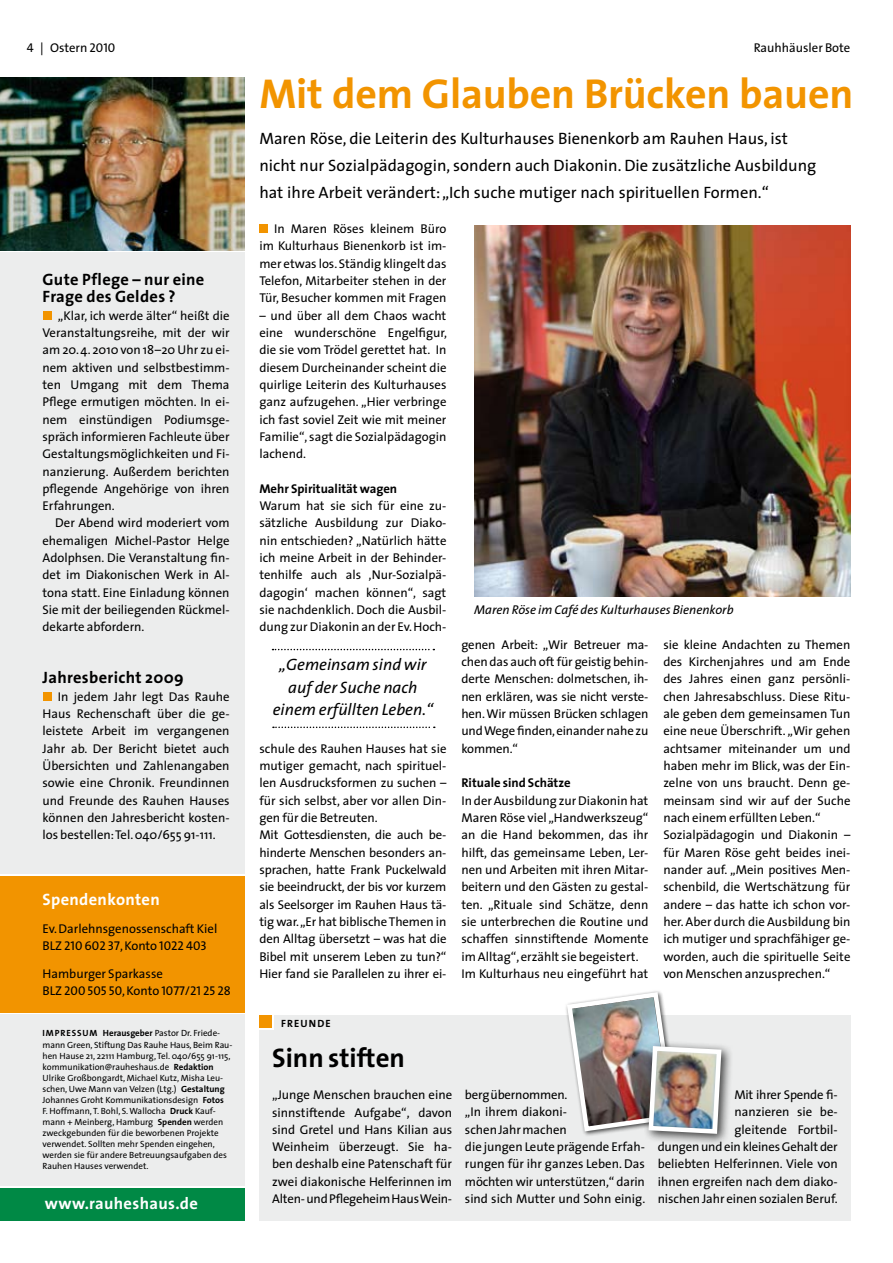
<style>
.page{position:relative;width:893px;height:1263px;background:#fff}
.page>*{position:absolute;margin:0;border:0;box-sizing:border-box;transform-origin:0 0}
.t1{font:700 42px "The Sans";letter-spacing:-.005em;color:#f29400}
.t2{font:700 27px "The Sans";color:#000}
.t3{font:16.5px/27px "The Sans";color:#000}
.t4{font:italic 16.5px/22.5px "The Sans";color:#000;text-align:center}
.t5{font:700 16.5px/17.2px "The Sans";letter-spacing:.02em;color:#000}
.t6{font:700 16.5px "The Sans";letter-spacing:.02em;color:#fff}
.t7{font:12.75px/17.2px "The Sans";color:#000;text-align:justify}
.t8{font:12.75px "The Sans Caps";color:#000}
.t9{font:700 12.75px "The Sans";color:#000}
.t10{font:italic 12.75px "The Sans";color:#000}
.t11{font:700 10.5px "The Sans";letter-spacing:.105em;color:#000}
.t12{font:9px/11.1px "The Sans";color:#000}
.s1{font-family:"The Sans Caps"}
.s2{font-family:"The Sans"}
.s3{font-weight:700}
</style>
<div class="page">
<div style="left:259px;top:1015px;width:591px;height:205px;background:#eceded"></div>
<svg style="left:259px;top:1015px;width:15px;height:14px"></svg>
<div style="left:259px;top:1015px;width:13px;height:12px;background:#f29400"></div>
<div style="left:0;top:1015px;width:244px;height:171px;background:#eceded"></div>
<div style="left:0;top:252px;width:244px;height:622px;background:#eceded"></div>
<div style="left:0;top:876px;width:244px;height:136px;background:#f29400"></div>
<div style="left:43px;top:311px;width:9px;height:9px;background:#f29400"></div>
<div style="left:0;top:1188px;width:244px;height:32px;background:#008945"></div>
<div style="left:642px;top:1039px;width:91px;height:106px;background:#000;opacity:.75"></div>
<img style="left:566px;top:991px;width:158px;height:145px">
<div style="left:259px;top:225px;width:9px;height:8px;background:#f29400"></div>
<img style="left:474px;top:225px;width:376px;height:372px">
<img style="left:0;top:77px;width:244px;height:173px">
<div style="left:43px;top:692px;width:9px;height:9px;background:#f29400"></div>
<svg style="left:273px;top:649px;width:161px;height:1px"></svg>
<svg style="left:273px;top:726px;width:162px;height:2px"></svg>
<p class="t7" style="left:27px;top:39px;width:90px"><span class="s1">4</span> | Ostern <span class="s1">2010</span></p>
<p class="t7" style="left:754px;top:39px;width:98px">Rauhhäusler Bote</p>
<h1 class="t1" style="left:259px;top:58px;width:595px">Mit dem Glauben Brücken bauen</h1>
<p class="t5" style="left:43px;top:270px;width:163px">Gute Pflege – nur eine<br>Frage des Geldes ?</p>
<p class="t7" style="left:43px;top:306px;width:189px;text-indent:15px">„Klar, ich werde älter“ heißt die Veranstaltungsreihe, mit der wir am 20. 4. 2010 von 18–20 Uhr zu ei&shy;nem aktiven und selbstbestimm&shy;ten Umgang mit dem Thema Pflege ermutigen möchten. In ei&shy;nem einstündigen Podiumsge&shy;spräch informieren Fachleute über Gestaltungsmöglichkeiten und Fi&shy;nanzierung. Außerdem berichten pflegende Angehörige von ihren Erfahrungen.</p>
<p class="t7" style="left:43px;top:514px;width:189px;text-indent:13px">Der Abend wird moderiert vom ehemaligen Michel-Pastor Helge Adolphsen. Die Veranstaltung fin&shy;det im Diakonischen Werk in Al&shy;tona statt. Eine Einladung können Sie mit der beiliegenden Rückmel&shy;dekarte abfordern.</p>
<p class="t5" style="left:43px;top:669px;width:143px">Jahresbericht 2009</p>
<p class="t7" style="left:43px;top:687px;width:189px;text-indent:15px">In jedem Jahr legt Das Rauhe Haus Rechenschaft über die ge&shy;leistete Arbeit im vergangenen Jahr ab. Der Bericht bietet auch Übersichten und Zahlenangaben sowie eine Chronik. Freundinnen und Freunde des Rauhen Hauses können den Jahresbericht kosten&shy;los bestellen: Tel. 040/655 91-111.</p>
<p class="t6" style="left:43px;top:885px;width:119px">Spendenkonten</p>
<p class="t7" style="left:43px;top:919px;width:176px">Ev. Darlehnsgenossenschaft Kiel</p>
<p class="t8" style="left:43px;top:935px;width:166px"><span class="s2">BLZ</span> 210 602 37<span class="s2">, Konto</span> 1022 403</p>
<p class="t7" style="left:43px;top:965px;width:122px">Hamburger Sparkasse</p>
<p class="t8" style="left:43px;top:980px;width:190px"><span class="s2">BLZ</span> 200 505 50<span class="s2">, Konto</span> 1077/21 25 28</p>
<p class="t12" style="left:43px;top:1027px;width:191px"><span class="s3">IMPRESSUM Herausgeber</span> Pastor Dr. Friede&shy;mann Green, Stiftung Das Rauhe Haus, Beim Rau&shy;hen Hause 21, 22111 Hamburg, Tel. 040/655 91-115, kommunikation@rauheshaus.de <span class="s3">Redaktion </span>Ulrike Großbongardt, Michael Kutz, Misha Leu&shy;schen, Uwe Mann van Velzen (Ltg.) <span class="s3">Gestaltung </span>Johannes Groht Kommunikationsdesign <span class="s3">Fotos<br></span>F. Hoffmann, T. Bohl, S. Wallocha <span class="s3">Druck</span> Kauf&shy;mann + Meinberg, Hamburg <span class="s3">Spenden</span> werden zweckgebunden für die beworbenen Projekte verwendet. Sollten mehr Spenden eingehen, werden sie für andere Betreuungsaufgaben des Rauhen Hauses verwendet.</p>
<p class="t6" style="left:45px;top:1190px;width:155px">www.rauheshaus.de</p>
<p class="t3" style="left:259px;top:125px;width:559px">Maren Röse, die Leiterin des Kulturhauses Bienenkorb am Rauhen Haus, ist nicht nur Sozialpädagogin, sondern auch Diakonin. Die zusätzliche Ausbildung hat ihre Arbeit verändert: „Ich suche mutiger nach spirituellen Formen.“</p>
<p class="t7" style="left:259px;top:220px;width:189px;text-indent:15px">In Maren Röses kleinem Büro im Kulturhaus Bienenkorb ist im&shy;mer etwas los. Ständig klingelt das Telefon, Mitarbeiter stehen in der Tür, Besucher kommen mit Fragen</p>
<p class="t7" style="left:259px;top:306px;width:189px">– und über all dem Chaos wacht eine wunderschöne Engelfigur, die sie vom Trödel gerettet hat. In diesem Durcheinander scheint die quirlige Leiterin des Kulturhauses ganz aufzugehen. „Hier verbringe ich fast soviel Zeit wie mit meiner Familie“, sagt die Sozialpädagogin lachend.</p>
<p class="t9" style="left:259px;top:478px;width:139px">Mehr Spiritualität wagen</p>
<p class="t7" style="left:259px;top:497px;width:189px">Warum hat sie sich für eine zu&shy;sätzliche Ausbildung zur Diako&shy;nin entschieden? „Natürlich hätte ich meine Arbeit in der Behinder&shy;tenhilfe auch als ‚Nur-Sozialpä&shy;dagogin‘ machen können“, sagt sie nachdenklich. Doch die Ausbil&shy;dung zur Diakonin an der Ev. Hoch-</p>
<p class="t4" style="left:273px;top:653px;width:162px">„Gemeinsam sind wir auf der Suche nach einem erfüllten Leben.“</p>
<p class="t7" style="left:259px;top:739px;width:189px;text-align:left">schule des Rauhen Hauses hat sie mutiger gemacht, nach spirituel&shy;len Ausdrucksformen zu suchen – für sich selbst, aber vor allen Din&shy;gen für die Betreuten.<br>Mit Gottesdiensten, die auch be&shy;hinderte Menschen besonders an&shy;sprachen, hatte Frank Puckelwald sie beeindruckt, der bis vor kurzem als Seelsorger im Rauhen Haus tä&shy;tig war. „Er hat biblische Themen in den Alltag übersetzt – was hat die<br>Bibel mit unserem Leben zu tun?“<br>Hier fand sie Parallelen zu ihrer ei-</p>
<p class="t10" style="left:474px;top:599px;width:261px">Maren Röse im Café des Kulturhauses Bienenkorb</p>
<p class="t7" style="left:461px;top:635px;width:189px">genen Arbeit: „Wir Betreuer ma&shy;chen das auch oft für geistig behin&shy;derte Menschen: dolmetschen, ih&shy;nen erklären, was sie nicht verste&shy;hen. Wir müssen Brücken schlagen und Wege finden, einander nahe zu kommen.“</p>
<p class="t9" style="left:461px;top:772px;width:111px">Rituale sind Schätze</p>
<p class="t7" style="left:461px;top:791px;width:189px;text-align:left">In der Ausbildung zur Diakonin hat Maren Röse viel „Handwerkszeug“ an die Hand bekommen, das ihr hilft, das gemeinsame Leben, Ler&shy;nen und Arbeiten mit ihren Mitar&shy;beitern und den Gästen zu gestal&shy;ten. „Rituale sind Schätze, denn sie unterbrechen die Routine und schaffen sinnstiftende Momente im Alltag“, erzählt sie begeistert.<br>Im Kulturhaus neu eingeführt hat</p>
<p class="t7" style="left:663px;top:635px;width:189px;text-align:left">sie kleine Andachten zu Themen des Kirchenjahres und am Ende des Jahres einen ganz persönli&shy;chen Jahresabschluss. Diese Ritu&shy;ale geben dem gemeinsamen Tun eine neue Überschrift. „Wir gehen achtsamer miteinander um und haben mehr im Blick, was der Ein&shy;zelne von uns braucht. Denn ge&shy;meinsam sind wir auf der Suche nach einem erfüllten Leben.“<br>Sozialpädagogin und Diakonin – für Maren Röse geht beides inei&shy;nander auf. „Mein positives Men&shy;schenbild, die Wertschätzung für andere – das hatte ich schon vor&shy;her. Aber durch die Ausbildung bin ich mutiger und sprachfähiger ge&shy;worden, auch die spirituelle Seite von Menschen anzusprechen.“</p>
<p class="t11" style="left:281px;top:1015px;width:51px">FREUNDE</p>
<h2 class="t2" style="left:272px;top:1035px;width:134px">Sinn stiften</h2>
<p class="t7" style="left:272px;top:1086px;width:182px">„Junge Menschen brauchen eine sinnstiftende Aufgabe“, davon sind Gretel und Hans Kilian aus Weinheim überzeugt. Sie ha&shy;ben deshalb eine Patenschaft für zwei diakonische Helferinnen im Alten- und Pflegeheim Haus Wein-</p>
<p class="t7" style="left:465px;top:1086px;width:182px;text-align:left">berg übernommen.<br>„In ihrem diakoni-<br>schen Jahr machen<br>die jungen Leute prägende Erfah&shy;rungen für ihr ganzes Leben. Das möchten wir unterstützen,“ darin sind sich Mutter und Sohn einig.</p>
<p class="t7" style="left:658px;top:1086px;width:182px;text-align:right">Mit ihrer Spende fi-<br>nanzieren sie be-<br>gleitende Fortbil-<br>dungen und ein kleines Gehalt der beliebten Helferinnen. Viele von ihnen ergreifen nach dem diako&shy;nischen Jahr einen sozialen Beruf.</p>
</div>
